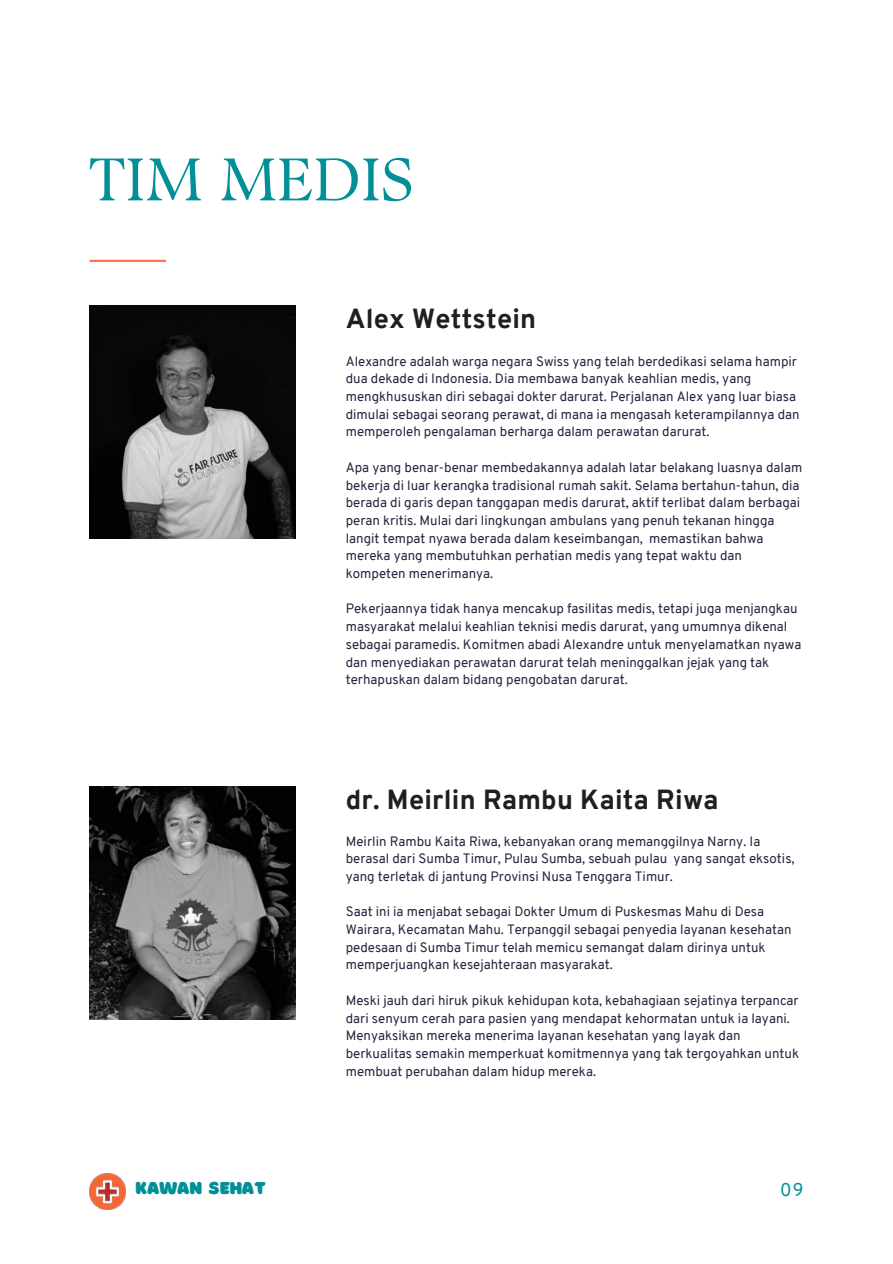
<style>
.page{position:relative;width:893px;height:1264px;background:#fff}
.page>*{position:absolute;margin:0;border:0;box-sizing:border-box;transform-origin:0 0}
.t1{font:60px "TY Serif D";letter-spacing:.01em;color:#038f97}
.t2{font:800 27px "Overpass";letter-spacing:.01em;color:#1c2120}
.t3{font:18px "Borsok";color:#038f97}
.t4{font:18px "Overpass";color:#038f97}
.t5{font:13.2px/17.7px "Overpass";color:#22263e}
</style>
<div class="page">
<hr style="left:90px;top:260px;width:75px;height:2px;background:#ff744a">
<img style="left:89px;top:1173px;width:36px;height:35px">
<img style="left:89px;top:306px;width:206px;height:232px">
<img style="left:89px;top:786px;width:206px;height:233px">
<h1 class="t1" style="left:89px;top:143px;width:325px">TIM MEDIS</h1>
<h2 class="t2" style="left:346px;top:307px;width:192px">Alex Wettstein</h2>
<p class="t5" style="left:346px;top:353px;width:455px">Alexandre adalah warga negara Swiss yang telah berdedikasi selama hampir dua dekade di Indonesia. Dia membawa banyak keahlian medis, yang mengkhususkan diri sebagai dokter darurat. Perjalanan Alex yang luar biasa dimulai sebagai seorang perawat, di mana ia mengasah keterampilannya dan memperoleh pengalaman berharga dalam perawatan darurat.</p>
<p class="t5" style="left:346px;top:459px;width:458px">Apa yang benar-benar membedakannya adalah latar belakang luasnya dalam bekerja di luar kerangka tradisional rumah sakit. Selama bertahun-tahun, dia berada di garis depan tanggapan medis darurat, aktif terlibat dalam berbagai peran kritis. Mulai dari lingkungan ambulans yang penuh tekanan hingga langit tempat nyawa berada dalam keseimbangan, memastikan bahwa mereka yang membutuhkan perhatian medis yang tepat waktu dan kompeten menerimanya.</p>
<p class="t5" style="left:346px;top:601px;width:457px">Pekerjaannya tidak hanya mencakup fasilitas medis, tetapi juga menjangkau masyarakat melalui keahlian teknisi medis darurat, yang umumnya dikenal sebagai paramedis. Komitmen abadi Alexandre untuk menyelamatkan nyawa dan menyediakan perawatan darurat telah meninggalkan jejak yang tak terhapuskan dalam bidang pengobatan darurat.</p>
<h2 class="t2" style="left:346px;top:788px;width:374px">dr. Meirlin Rambu Kaita Riwa</h2>
<p class="t5" style="left:346px;top:833px;width:450px">Meirlin Rambu Kaita Riwa, kebanyakan orang memanggilnya Narny. Ia berasal dari Sumba Timur, Pulau Sumba, sebuah pulau yang sangat eksotis, yang terletak di jantung Provinsi Nusa Tenggara Timur.</p>
<p class="t5" style="left:346px;top:904px;width:447px">Saat ini ia menjabat sebagai Dokter Umum di Puskesmas Mahu di Desa Wairara, Kecamatan Mahu. Terpanggil sebagai penyedia layanan kesehatan pedesaan di Sumba Timur telah memicu semangat dalam dirinya untuk memperjuangkan kesejahteraan masyarakat.</p>
<p class="t5" style="left:346px;top:992px;width:455px">Meski jauh dari hiruk pikuk kehidupan kota, kebahagiaan sejatinya terpancar dari senyum cerah para pasien yang mendapat kehormatan untuk ia layani.<br>Menyaksikan mereka menerima layanan kesehatan yang layak dan berkualitas semakin memperkuat komitmennya yang tak tergoyahkan untuk membuat perubahan dalam hidup mereka.</p>
<h3 class="t3" style="left:136px;top:1176px;width:132px">KAWAN SEHAT</h3>
<h3 class="t4" style="left:780px;top:1182px;width:25px">09</h3>
</div>
